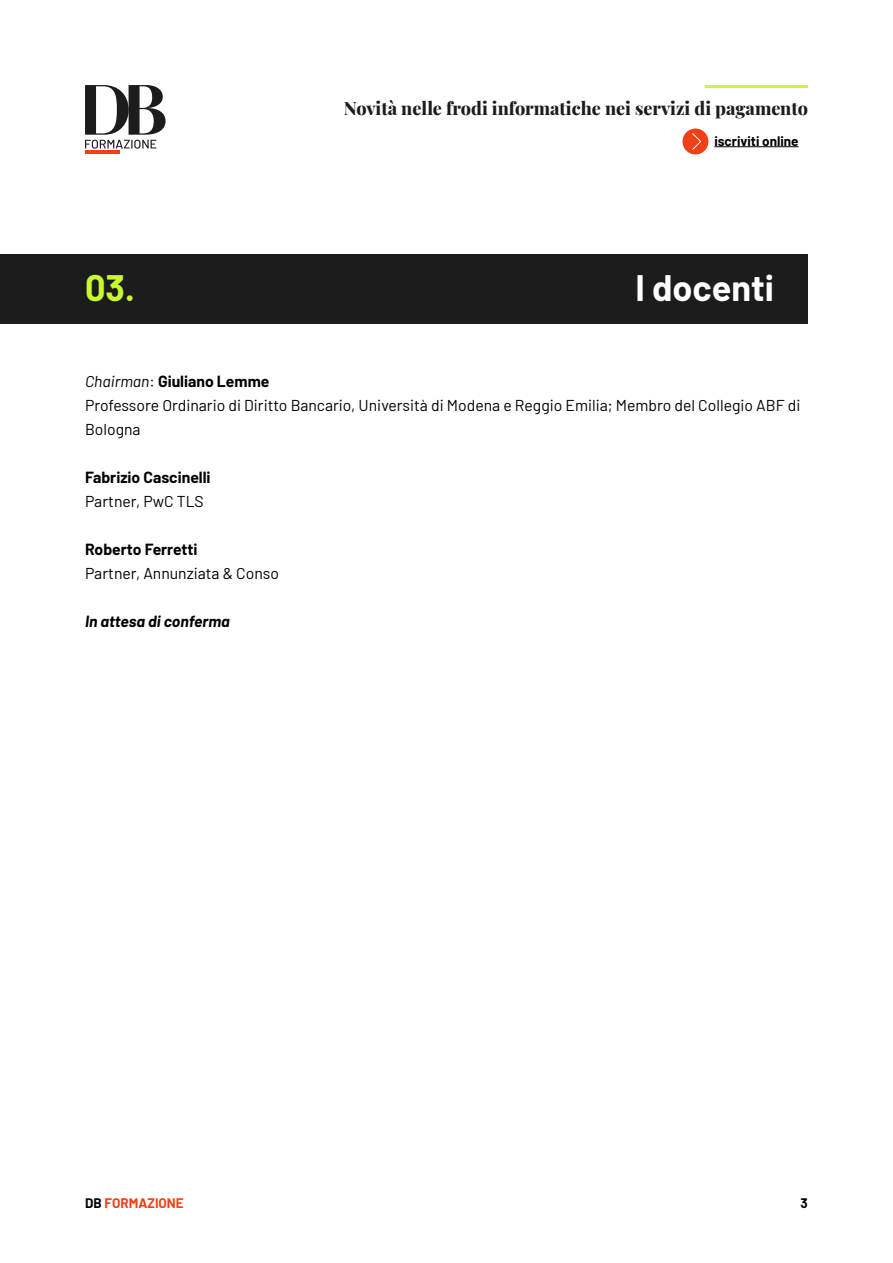
<style>
.page{position:relative;width:893px;height:1263px;background:#fff}
.page>*{position:absolute;margin:0;border:0;box-sizing:border-box;transform-origin:0 0}
.t1{font:700 36px "Barlow";color:#fff}
.t2{font:700 36px "Barlow";color:#c9fa30}
.t3{font:800 18px "Playfair Display";color:#1c1c1c}
.t4{font:15.75px/24px "Barlow";color:#000}
.t5{font:700 15.75px "Barlow";color:#000}
.t6{font:italic 700 15.75px "Barlow";color:#000}
.t7{font:700 13.5px "Barlow";color:#000}
.t8{font:700 13.5px "Barlow";color:#f04017}
.s1{font-style:italic}
.s2{font-weight:700}
.s3{color:#000}
</style>
<div class="page">
<hr style="left:85px;top:151px;width:35px;height:3px;background:#f04017">
<svg style="left:85px;top:85px;width:81px;height:64px"></svg>
<hr style="left:705px;top:85px;width:103px;height:3px;background:#c9fa30">
<hr style="left:714px;top:146px;width:85px;height:1px;background:#000">
<div style="left:682px;top:129px;width:26px;height:25px;background:#f04017;border-radius:50%"></div>
<svg style="left:692px;top:133px;width:9px;height:17px"></svg>
<div style="left:0;top:254px;width:808px;height:69px;background:#1c1c1c"></div>
<p class="t3" style="left:344px;top:94px;width:466px">Novità nelle frodi informatiche nei servizi di pagamento</p>
<p class="t7" style="left:714px;top:131px;width:86px">iscriviti online</p>
<h1 class="t2" style="left:85px;top:262px;width:51px">03.</h1>
<h1 class="t1" style="left:635px;top:262px;width:140px">I docenti</h1>
<p class="t4" style="left:85px;top:368px;width:717px"><span class="s1">Chairman</span>: <span class="s2">Giuliano Lemme<br></span>Professore Ordinario di Diritto Bancario, Università di Modena e Reggio Emilia; Membro del Collegio ABF di<br>Bologna</p>
<p class="t5" style="left:85px;top:466px;width:127px">Fabrizio Cascinelli</p>
<p class="t4" style="left:85px;top:488px;width:120px">Partner, PwC TLS</p>
<p class="t5" style="left:85px;top:538px;width:114px">Roberto Ferretti</p>
<p class="t4" style="left:85px;top:560px;width:195px">Partner, Annunziata &amp; Conso</p>
<p class="t6" style="left:85px;top:610px;width:146px">In attesa di conferma</p>
<p class="t8" style="left:85px;top:1193px;width:100px"><span class="s3">DB</span> FORMAZIONE</p>
<p class="t7" style="left:801px;top:1193px;width:9px">3</p>
</div>
